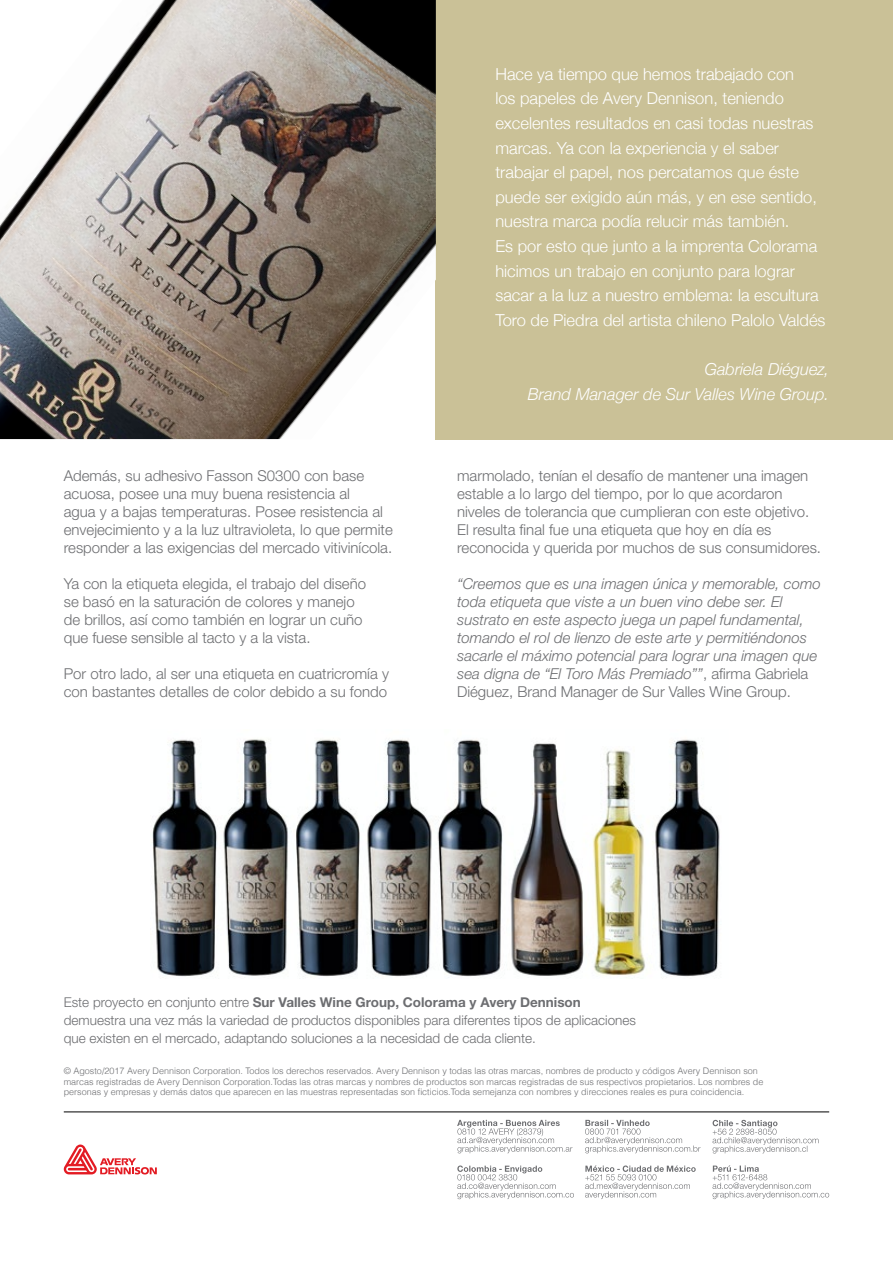
<style>
.page{position:relative;width:893px;height:1263px;background:#fff}
.page>*{position:absolute;margin:0;border:0;box-sizing:border-box;transform-origin:0 0}
.t1{font:300 16.5px/24.6px "Helvetica Neue";color:#fff}
.t2{font:italic 300 16.5px/24.6px "Helvetica Neue";color:#fff;text-align:right}
.t3{font:300 15px/18px "Helvetica Neue LT Std";color:#6d6e71}
.t4{font:italic 300 15px/18px "Helvetica Neue LT Std";color:#6d6e71}
.t5{font:300 13.5px/18px "Helvetica Neue LT Std";color:#6d6e71}
.t6{font:300 9px/10.8px "Helvetica";color:#6d6e71}
.s1{font-style:normal}
.s2{font-weight:700}
</style>
<div class="page">
<div style="left:436px;top:0;width:457px;height:439px;background:#cac197"></div>
<hr style="left:64px;top:1112px;width:765px;height:1px;background:#000">
<img style="left:0;top:0;width:436px;height:439px">
<img style="left:152px;top:739px;width:568px;height:239px">
<svg style="left:64px;top:1144px;width:93px;height:30px"></svg>
<svg style="left:457px;top:1120px;width:115px;height:33px"></svg>
<svg style="left:585px;top:1120px;width:115px;height:33px"></svg>
<svg style="left:712px;top:1120px;width:107px;height:33px"></svg>
<svg style="left:457px;top:1165px;width:117px;height:34px"></svg>
<svg style="left:585px;top:1165px;width:111px;height:34px"></svg>
<svg style="left:712px;top:1165px;width:117px;height:34px"></svg>
<p class="t3" style="left:64px;top:466px;width:330px">Además, su adhesivo Fasson S0300 con base acuosa, posee una muy buena resistencia al<br>agua y a bajas temperaturas. Posee resistencia al envejecimiento y a la luz ultravioleta, lo que permite responder a las exigencias del mercado vitivinícola.</p>
<p class="t3" style="left:64px;top:574px;width:304px">Ya con la etiqueta elegida, el trabajo del diseño se basó en la saturación de colores y manejo de brillos, así como también en lograr un cuño que fuese sensible al tacto y a la vista.</p>
<p class="t3" style="left:64px;top:664px;width:327px">Por otro lado, al ser una etiqueta en cuatricromía y con bastantes detalles de color debido a su fondo</p>
<p class="t1" style="left:495px;top:61px;width:332px">Hace ya tiempo que hemos trabajado con<br>los papeles de Avery Dennison, teniendo excelentes resultados en casi todas nuestras marcas. Ya con la experiencia y el saber trabajar el papel, nos percatamos que éste puede ser exigido aún más, y en ese sentido, nuestra marca podía relucir más también.<br>Es por esto que junto a la imprenta Colorama hicimos un trabajo en conjunto para lograr sacar a la luz a nuestro emblema: la escultura Toro de Piedra del artista chileno Palolo Valdés</p>
<p class="t2" style="left:528px;top:357px;width:303px">Gabriela Diéguez,<br>Brand Manager de Sur Valles Wine Group.</p>
<p class="t3" style="left:457px;top:466px;width:365px">marmolado, tenían el desafío de mantener una imagen estable a lo largo del tiempo, por lo que acordaron niveles de tolerancia que cumplieran con este objetivo.<br>El resulta final fue una etiqueta que hoy en día es reconocida y querida por muchos de sus consumidores.</p>
<p class="t4" style="left:457px;top:574px;width:365px">“Creemos que es una imagen única y memorable, como toda etiqueta que viste a un buen vino debe ser. El sustrato en este aspecto juega un papel fundamental, tomando el rol de lienzo de este arte y permitiéndonos sacarle el máximo potencial para lograr una imagen que sea digna de “El Toro Más Premiado””<span class="s1">, afirma Gabriela Diéguez, Brand Manager de Sur Valles Wine Group.</span></p>
<p class="t5" style="left:64px;top:993px;width:574px">Este proyecto en conjunto entre <span class="s2">Sur Valles Wine Group, Colorama y Avery Dennison </span>demuestra una vez más la variedad de productos disponibles para diferentes tipos de aplicaciones que existen en el mercado, adaptando soluciones a la necesidad de cada cliente.</p>
<p class="t6" style="left:64px;top:1065px;width:701px">© Agosto/2017 Avery Dennison Corporation. Todos los derechos reservados. Avery Dennison y todas las otras marcas, nombres de producto y códigos Avery Dennison son marcas registradas de Avery Dennison Corporation.Todas las otras marcas y nombres de productos son marcas registradas de sus respectivos propietarios. Los nombres de personas y empresas y demás datos que aparecen en las muestras representadas son ficticios.Toda semejanza con nombres y direcciones reales es pura coincidencia.</p>
</div>
